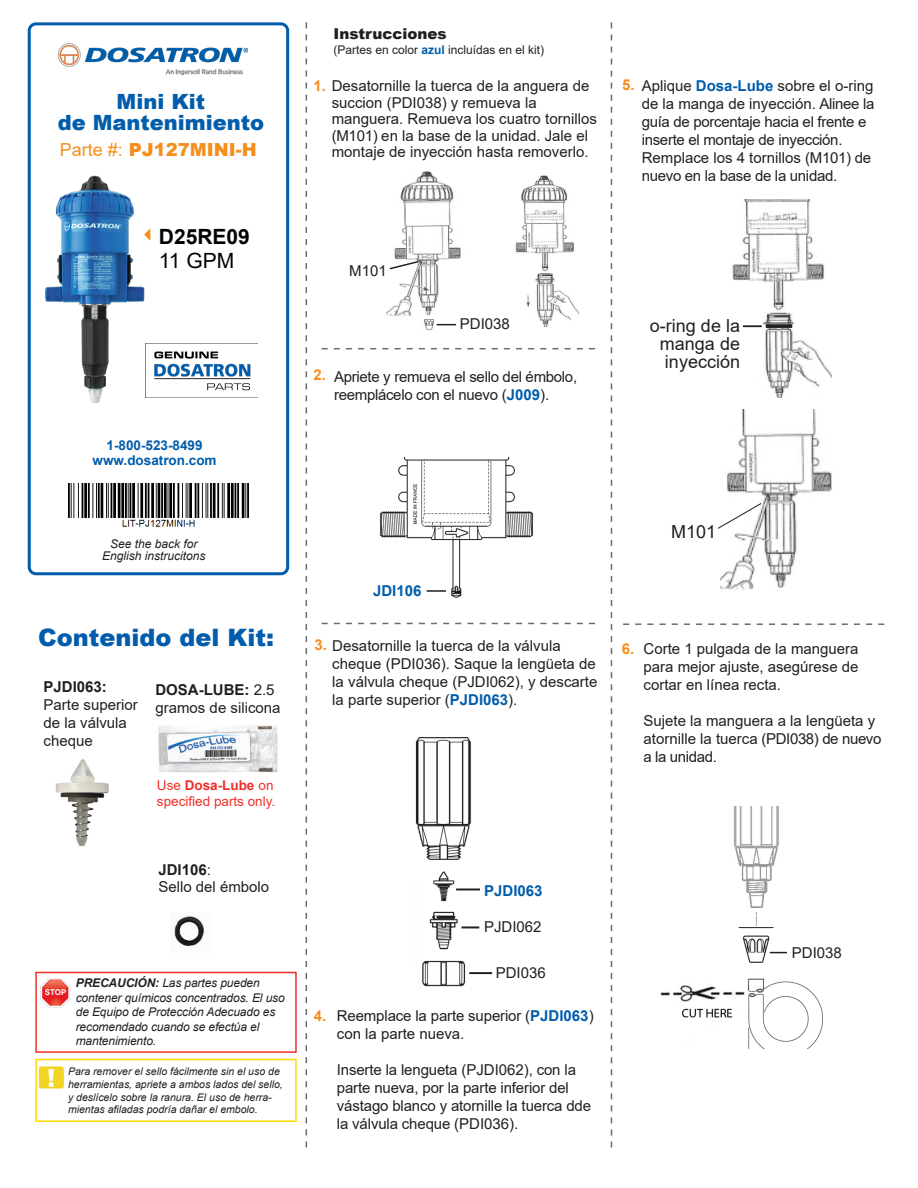
<style>
.page{position:relative;width:918px;height:1188px;background:#fff}
.page>*{position:absolute;margin:0;border:0;box-sizing:border-box;transform-origin:0 0}
.t1{font:900 24px "Arial";color:#015dab}
.t2{font:900 21px "Arial";color:#015dab}
.t3{font:700 21px "Arial";color:#040503}
.t4{font:21px "Arial";color:#040503}
.t5{font:18px/18px "Arial";color:#231f20;text-align:justify}
.t6{font:900 18px "Arial";color:#f68e1e}
.t7{font:15px/18px "Arial";color:#231f20}
.t8{font:15px/18px "Arial";letter-spacing:-.02em;color:#231f20}
.t9{font:900 15px "Arial";color:#231f20}
.t10{font:700 15px "Arial";color:#015dab}
.t11{font:700 15px "Arial";color:#f68e1e}
.t12{font:700 15px "Arial";color:#231f20}
.t13{font:13.5px/16.2px "Arial";color:#ef3028}
.t14{font:700 13.5px "Arial";color:#015dab}
.t15{font:italic 12px "Arial";letter-spacing:-.01em;color:#231f20}
.t16{font:12px "Arial";color:#231f20}
.t17{font:italic 10.5px/12.6px "Arial";color:#231f20}
.t18{font:700 7.95px "Arial";color:#fff}
.s1{font-weight:700;color:#015dab}
.s2{font-weight:700;color:#f68e1e}
.s3{font-weight:400}
.s4{font-weight:700}
</style>
<div class="page">
<div style="left:28px;top:22px;width:261px;height:553px;border:3px solid #015dab;border-radius:7px"></div>
<img style="left:45px;top:175px;width:109px;height:228px">
<svg style="left:322px;top:623px;width:273px;height:1px"></svg>
<img style="left:158px;top:725px;width:120px;height:48px">
<svg style="left:623px;top:623px;width:261px;height:2px"></svg>
<svg style="left:611px;top:22px;width:1px;height:1126px"></svg>
<svg style="left:306px;top:22px;width:1px;height:1126px"></svg>
<svg style="left:322px;top:348px;width:273px;height:1px"></svg>
<img style="left:174px;top:916px;width:31px;height:31px">
<img style="left:55px;top:759px;width:54px;height:88px">
<img style="left:515px;top:175px;width:63px;height:152px">
<img style="left:68px;top:483px;width:180px;height:44px">
<img style="left:145px;top:343px;width:113px;height:54px">
<img style="left:59px;top:44px;width:188px;height:30px">
<svg style="left:144px;top:228px;width:6px;height:13px"></svg>
<img style="left:386px;top:171px;width:75px;height:145px">
<svg style="left:388px;top:260px;width:32px;height:11px"></svg>
<svg style="left:423px;top:319px;width:33px;height:11px"></svg>
<img style="left:380px;top:456px;width:154px;height:142px">
<svg style="left:427px;top:590px;width:19px;height:2px"></svg>
<img style="left:415px;top:738px;width:66px;height:249px">
<hr style="left:469px;top:972px;width:23px;height:2px;background:#231f20">
<svg style="left:456px;top:889px;width:24px;height:1px"></svg>
<svg style="left:461px;top:926px;width:18px;height:2px"></svg>
<img style="left:732px;top:200px;width:100px;height:198px">
<svg style="left:766px;top:324px;width:26px;height:4px"></svg>
<svg style="left:743px;top:325px;width:19px;height:2px"></svg>
<div style="left:748px;top:344px;width:12px;height:32px;background:#fff"></div>
<img style="left:721px;top:409px;width:111px;height:181px">
<svg style="left:717px;top:502px;width:46px;height:28px"></svg>
<div style="left:773px;top:539px;width:9px;height:10px;background:#fff"></div>
<img style="left:660px;top:807px;width:163px;height:241px">
<img style="left:721px;top:928px;width:78px;height:45px">
<svg style="left:770px;top:952px;width:17px;height:1px"></svg>
<img style="left:38px;top:1066px;width:27px;height:23px">
<div style="left:35px;top:1059px;width:262px;height:63px;border:2px solid #ffdc01"></div>
<svg style="left:40px;top:978px;width:30px;height:30px"></svg>
<div style="left:35px;top:972px;width:262px;height:81px;border:2px solid #ef3028"></div>
<p class="t9" style="left:334px;top:23px;width:115px">Instrucciones</p>
<p class="t16" style="left:334px;top:41px;width:212px">(Partes en color <span class="s1">azul</span> incluídas en el kit)</p>
<p class="t7" style="left:314px;top:77px;width:277px"><span class="s2">1.</span> Desatornille la tuerca de la anguera de</p>
<p class="t2" style="left:117px;top:86px;width:90px">Mini Kit</p>
<p class="t2" style="left:58px;top:107px;width:208px">de Mantenimiento</p>
<p class="t7" style="left:332px;top:94px;width:267px;line-height:16.5px">succion (PDI038) y remueva la manguera. Remueva los cuatro tornillos (M101) en la base de la unidad. Jale el</p>
<p class="t6" style="left:60px;top:137px;width:199px"><span class="s3">Parte #:</span> PJ127MINI-H</p>
<p class="t7" style="left:332px;top:143px;width:258px">montaje de inyección hasta removerlo.</p>
<p class="t3" style="left:159px;top:222px;width:93px">D25RE09</p>
<p class="t4" style="left:159px;top:246px;width:77px">11 GPM</p>
<p class="t14" style="left:107px;top:436px;width:98px">1-800-523-8499</p>
<p class="t14" style="left:93px;top:451px;width:126px">www.dosatron.com</p>
<p class="t7" style="left:349px;top:262px;width:39px">M101</p>
<p class="t7" style="left:460px;top:315px;width:52px">PDI038</p>
<p class="t11" style="left:314px;top:364px;width:14px">2.</p>
<p class="t8" style="left:334px;top:367px;width:245px">Apriete y remueva el sello del émbolo, reemplácelo con el nuevo (<span class="s1">J009</span>).</p>
<p class="t15" style="left:110px;top:536px;width:89px">See the back for</p>
<p class="t15" style="left:102px;top:548px;width:105px">English instrucitons</p>
<p class="t1" style="left:38px;top:620px;width:237px">Contenido del Kit:</p>
<p class="t7" style="left:44px;top:678px;width:96px"><span class="s4">PJDI063:<br></span>Parte superior de la válvula cheque</p>
<p class="t7" style="left:155px;top:680px;width:127px"><span class="s4">DOSA-LUBE:</span> 2.5 gramos de silicona</p>
<p class="t13" style="left:157px;top:777px;width:120px">Use <span class="s4">Dosa-Lube</span> on specified parts only.</p>
<p class="t12" style="left:158px;top:859px;width:54px">JDI106<span class="s3">:</span></p>
<p class="t7" style="left:158px;top:877px;width:112px">Sello del émbolo</p>
<p class="t18" style="left:45px;top:987px;width:23px">STOP</p>
<p class="t15" style="left:76px;top:976px;width:186px"><span class="s4">PRECAUCIÓN:</span> Las partes pueden</p>
<p class="t15" style="left:76px;top:990px;width:210px">contener químicos concentrados. El uso</p>
<p class="t15" style="left:76px;top:1004px;width:201px">de Equipo de Protección Adecuado es</p>
<p class="t15" style="left:76px;top:1019px;width:185px">recomendado cuando se efectúa el</p>
<p class="t15" style="left:76px;top:1033px;width:82px">mantenimiento.</p>
<p class="t17" style="left:68px;top:1066px;width:216px">Para remover el sello fácilmente sin el uso de herramientas, apriete a ambos lados del sello,</p>
<p class="t17" style="left:68px;top:1091px;width:205px">y deslícelo sobre la ranura. El uso de herra&shy;mientas afiladas podría dañar el embolo.</p>
<p class="t10" style="left:373px;top:581px;width:50px">JDI106</p>
<p class="t7" style="left:314px;top:637px;width:248px"><span class="s2">3.</span> Desatornille la tuerca de la válvula</p>
<p class="t7" style="left:332px;top:655px;width:267px;text-align:justify">cheque (PDI036). Saque la lengüeta de la válvula cheque (PJDI062), y descarte la parte superior (<span class="s1">PJDI063</span>).</p>
<p class="t10" style="left:484px;top:880px;width:60px">PJDI063</p>
<p class="t7" style="left:484px;top:918px;width:59px">PJDI062</p>
<p class="t7" style="left:496px;top:963px;width:52px">PDI036</p>
<p class="t11" style="left:314px;top:1006px;width:14px">4.</p>
<p class="t7" style="left:337px;top:1007px;width:258px">Reemplace la parte superior (<span class="s1">PJDI063</span>) con la parte nueva.</p>
<p class="t7" style="left:337px;top:1061px;width:256px">Inserte la lengueta (PJDI062), con la parte nueva, por la parte inferior del vástago blanco y atornille la tuerca dde la válvula cheque (PDI036).</p>
<p class="t11" style="left:622px;top:74px;width:14px">5.</p>
<p class="t8" style="left:642px;top:76px;width:234px">Aplique <span class="s1">Dosa-Lube</span> sobre el o-ring de la manga de inyección. Alinee la guía de porcentaje hacia el frente e inserte el montaje de inyección.</p>
<p class="t8" style="left:642px;top:148px;width:231px">Remplace los 4 tornillos (M101) de nuevo en la base de la unidad.</p>
<p class="t5" style="left:660px;top:316px;width:82px;text-indent:-10px">o-ring de la manga de inyección</p>
<p class="t5" style="left:671px;top:523px;width:47px">M101</p>
<p class="t11" style="left:622px;top:638px;width:14px">6.</p>
<p class="t7" style="left:644px;top:640px;width:217px;text-align:justify">Corte 1 pulgada de la manguera para mejor ajuste, asegúrese de cortar en línea recta.</p>
<p class="t7" style="left:644px;top:712px;width:239px">Sujete la manguera a la lengüeta y atornille la tuerca (PDI038) de nuevo a la unidad.</p>
<p class="t7" style="left:792px;top:943px;width:52px">PDI038</p>
</div>
